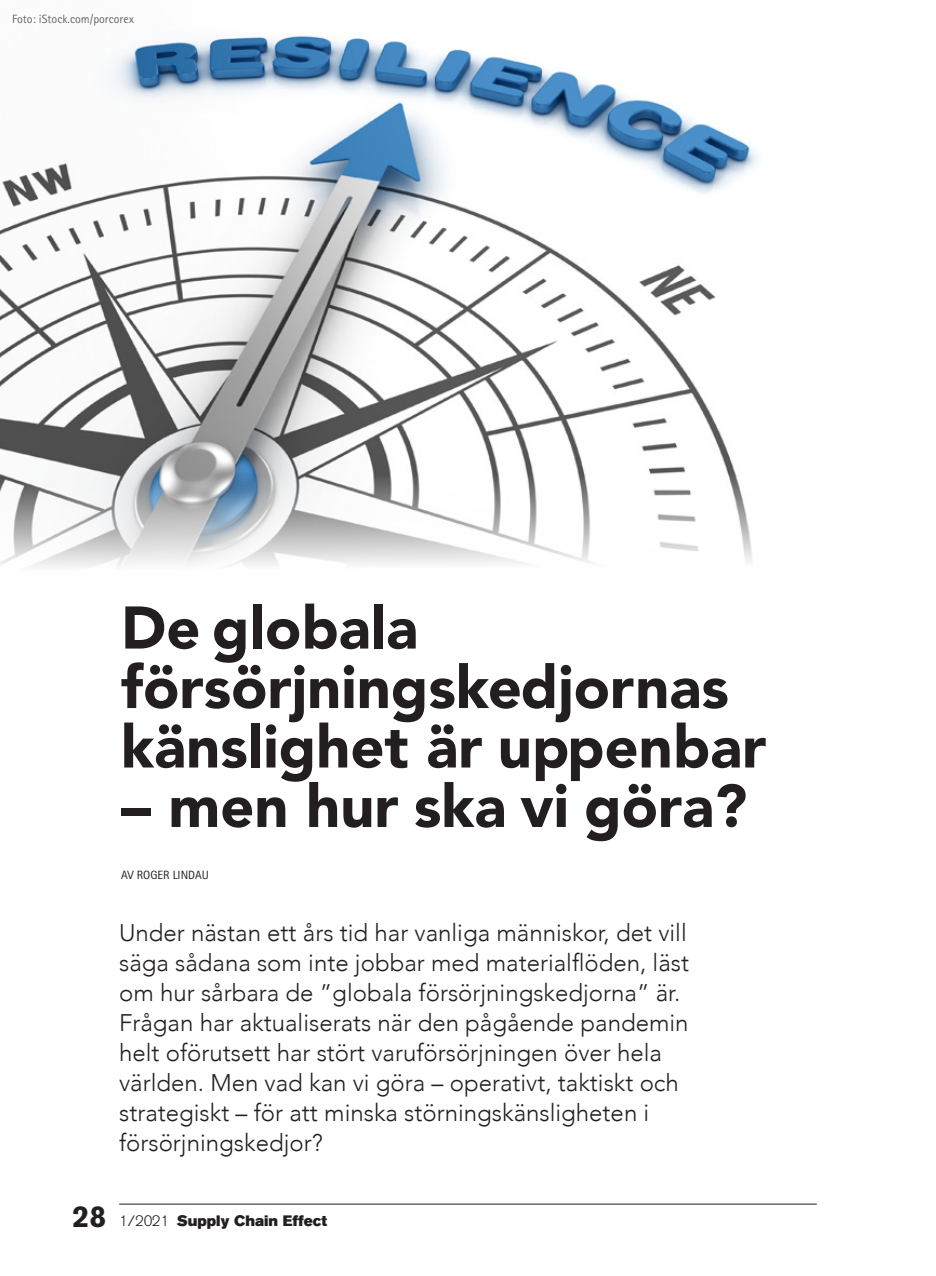
<style>
.page{position:relative;width:936px;height:1276px;background:#fff}
.page>*{position:absolute;margin:0;border:0;box-sizing:border-box;transform-origin:0 0}
.Avenir_rubrik{font:900 59.4px/59.4px "Avenir";color:#231f20}
.Avenir_ingress_cmd7{font:300 24px/30px "Avenir";color:#231f20}
.t1{font:15px "Akzidenz Grotesk BQ Super";color:#231f20}
.Byline_text{font:12px "Agfa Rotis Sans Serif";color:#636366}
.Byline_text-2{font:12px "Agfa Rotis Sans Serif";color:#231f20}
.s1{font-family:"Akzidenz Grotesk BQ";font-weight:700;font-size:30px}
.s2{font-family:"Akzidenz Grotesk BQ";font-weight:300}
</style>
<div class="page">
<hr style="left:119px;top:1203px;width:697px;height:1px;background:#231f20">
<img style="left:0;top:35px;width:758px;height:532px">
<p class="Byline_text" style="left:12px;top:12px;width:123px">Foto: iStock.com/porcorex</p>
<p class="Avenir_rubrik" style="left:121px;top:596px;width:298px">De globala</p>
<p class="Avenir_rubrik" style="left:121px;top:656px;width:646px">försörjningskedjornas känslighet är uppenbar</p>
<p class="Avenir_rubrik" style="left:121px;top:775px;width:627px">– men hur ska vi göra?</p>
<p class="Byline_text-2" style="left:121px;top:868px;width:89px">AV ROGER LINDAU</p>
<p class="Avenir_ingress_cmd7" style="left:119px;top:917px;width:571px">Under nästan ett års tid har vanliga människor, det vill säga sådana som inte jobbar med materialflöden, läst om hur sårbara de ”globala försörjningskedjorna” är.<br>Frågan har aktualiserats när den pågående pandemin helt oförutsett har stört varuförsörjningen över hela världen. Men vad kan vi göra – operativt, taktiskt och strategiskt – för att minska störningskänsligheten i försörjningskedjor?</p>
<p class="t1" style="left:73px;top:1212px;width:256px"><span class="s1">28</span> <span class="s2">1/2021</span> Supply Chain Effect</p>
</div>
